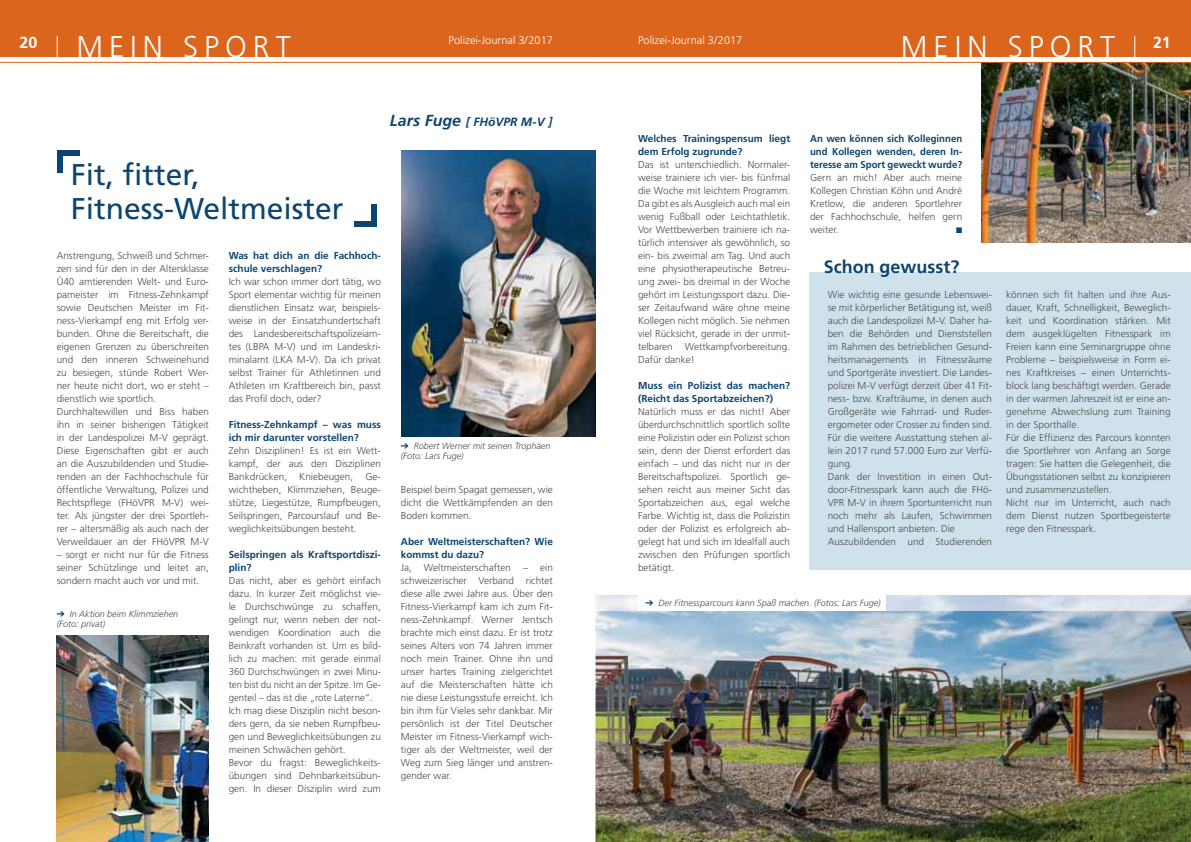
<style>
.page{position:relative;width:1191px;height:842px;background:#fff}
.page>*{position:absolute;margin:0;border:0;box-sizing:border-box;transform-origin:0 0}
.t1{font:30px/34px "Frutiger";color:#0c4571}
.t2{font:300 30px "Frutiger";letter-spacing:.2em;color:#fff}
.t3{font:700 18px "Frutiger";color:#0c4571}
.t4{font:700 16px "Frutiger";color:#fff}
.t5{font:italic 700 12px "Frutiger";color:#0c4571}
.t6{font:300 11px "Frutiger";color:#fff}
.t7{font:300 10px/13px "Frutiger";color:#4c4c4e;text-align:justify}
.t8{font:700 10px/13px "Frutiger";color:#0c4571}
.t9{font:700 10px/13px "Frutiger";color:#0c4571;text-align:justify;scale:.96 1}
.t10{font:italic 300 9px/10px "Frutiger";color:#4c4c4e}
.s1{font-size:16px}
</style>
<div class="page">
<div style="left:0;top:0;width:1191px;height:57px;background:#dc651d"></div>
<svg style="left:57px;top:36px;width:1px;height:21px"></svg>
<svg style="left:1134px;top:36px;width:1px;height:21px"></svg>
<hr style="left:0;top:62px;width:595px;height:1px;background:#dc651d">
<div style="left:57px;top:150px;width:22px;height:6px;background:#0c4571"></div>
<div style="left:57px;top:150px;width:5px;height:23px;background:#0c4571"></div>
<img style="left:981px;top:63px;width:210px;height:180px">
<div style="left:354px;top:221px;width:23px;height:6px;background:#0c4571"></div>
<div style="left:371px;top:204px;width:6px;height:23px;background:#0c4571"></div>
<img style="left:595px;top:611px;width:596px;height:231px">
<img style="left:401px;top:150px;width:194px;height:286px">
<img style="left:57px;top:635px;width:151px;height:207px">
<div style="left:809px;top:272px;width:382px;height:298px;background:#cfe2ec"></div>
<hr style="left:595px;top:62px;width:596px;height:1px;background:#dc651d">
<svg style="left:595px;top:595px;width:596px;height:16px"></svg>
<h3 class="t4" style="left:19px;top:36px;width:19px">20</h3>
<h1 class="t2" style="left:77px;top:34px;width:216px">MEIN SPORT</h1>
<p class="t6" style="left:448px;top:36px;width:106px">Polizei-Journal 3/2017</p>
<p class="t6" style="left:638px;top:36px;width:106px">Polizei-Journal 3/2017</p>
<h1 class="t2" style="left:901px;top:34px;width:216px">MEIN SPORT</h1>
<h3 class="t4" style="left:1153px;top:36px;width:19px">21</h3>
<p class="t5" style="left:390px;top:117px;width:164px"><span class="s1">Lars Fuge</span> [ FHöVPR M-V ]</p>
<h1 class="t1" style="left:71px;top:160px;width:274px">Fit, fitter,<br>Fitness-Weltmeister</h1>
<p class="t7" style="left:57px;top:250px;width:154px;text-align:left">Anstrengung, Schweiß und Schmer&shy;zen sind für den in der Altersklasse Ü40 amtierenden Welt- und Euro&shy;pameister im Fitness-Zehnkampf sowie Deutschen Meister im Fit&shy;ness-Vierkampf eng mit Erfolg ver&shy;bunden. Ohne die Bereitschaft, die eigenen Grenzen zu überschreiten und den inneren Schweinehund zu besiegen, stünde Robert Wer&shy;ner heute nicht dort, wo er steht – dienstlich wie sportlich.<br>Durchhaltewillen und Biss haben ihn in seiner bisherigen Tätigkeit in der Landespolizei M-V geprägt.<br>Diese Eigenschaften gibt er auch an die Auszubildenden und Studie&shy;renden an der Fachhochschule für öffentliche Verwaltung, Polizei und Rechtspflege (FHöVPR M-V) wei&shy;ter. Als jüngster der drei Sportleh&shy;rer – altersmäßig als auch nach der Verweildauer an der FHöVPR M-V</p>
<p class="t7" style="left:57px;top:549px;width:154px">– sorgt er nicht nur für die Fitness seiner Schützlinge und leitet an, sondern macht auch vor und mit.</p>
<p class="t10" style="left:57px;top:609px;width:123px;text-indent:13px">In Aktion beim Klimmziehen (Foto: privat)</p>
<p class="t8" style="left:229px;top:250px;width:154px">Was hat dich an die Fachhoch&shy;schule verschlagen?</p>
<p class="t7" style="left:229px;top:276px;width:154px">Ich war schon immer dort tätig, wo Sport elementar wichtig für meinen dienstlichen Einsatz war, beispiels&shy;weise in der Einsatzhundertschaft des Landesbereitschaftspolizeiam&shy;tes (LBPA M-V) und im Landeskri&shy;minalamt (LKA M-V). Da ich privat selbst Trainer für Athletinnen und Athleten im Kraftbereich bin, passt das Profil doch, oder?</p>
<p class="t8" style="left:229px;top:419px;width:154px">Fitness-Zehnkampf – was muss ich mir darunter vorstellen?</p>
<p class="t7" style="left:229px;top:445px;width:154px">Zehn Disziplinen! Es ist ein Wett&shy;kampf, der aus den Disziplinen Bankdrücken, Kniebeugen, Ge&shy;wichtheben, Klimmziehen, Beuge&shy;stütze, Liegestütze, Rumpfbeugen, Seilspringen, Parcourslauf und Be&shy;weglichkeitsübungen besteht.</p>
<p class="t8" style="left:229px;top:549px;width:154px">Seilspringen als Kraftsportdiszi&shy;plin?</p>
<p class="t7" style="left:229px;top:575px;width:154px;text-align:left">Das nicht, aber es gehört einfach dazu. In kurzer Zeit möglichst vie&shy;le Durchschwünge zu schaffen, gelingt nur, wenn neben der not&shy;wendigen Koordination auch die Beinkraft vorhanden ist. Um es bild&shy;lich zu machen: mit gerade einmal 360 Durchschwüngen in zwei Minu&shy;ten bist du nicht an der Spitze. Im Ge&shy;genteil – das ist die „rote Laterne“.<br>Ich mag diese Disziplin nicht beson&shy;ders gern, da sie neben Rumpfbeu&shy;gen und Beweglichkeitsübungen zu meinen Schwächen gehört.<br>Bevor du fragst: Beweglichkeits&shy;übungen sind Dehnbarkeitsübun&shy;gen. In dieser Disziplin wird zum</p>
<p class="t10" style="left:401px;top:442px;width:151px;text-indent:13px">Robert Werner mit seinen Trophäen (Foto: Lars Fuge)</p>
<p class="t7" style="left:401px;top:484px;width:154px">Beispiel beim Spagat gemessen, wie dicht die Wettkämpfenden an den Boden kommen.</p>
<p class="t8" style="left:401px;top:536px;width:154px">Aber Weltmeisterschaften? Wie kommst du dazu?</p>
<p class="t7" style="left:401px;top:562px;width:154px">Ja, Weltmeisterschaften – ein schweizerischer Verband richtet diese alle zwei Jahre aus. Über den Fitness-Vierkampf kam ich zum Fit&shy;ness-Zehnkampf. Werner Jentsch brachte mich einst dazu. Er ist trotz seines Alters von 74 Jahren immer noch mein Trainer. Ohne ihn und unser hartes Training zielgerichtet auf die Meisterschaften hätte ich nie diese Leistungsstufe erreicht. Ich bin ihm für Vieles sehr dankbar. Mir persönlich ist der Titel Deutscher Meister im Fitness-Vierkampf wich&shy;tiger als der Weltmeister, weil der Weg zum Sieg länger und anstren&shy;gender war.</p>
<p class="t8" style="left:638px;top:133px;width:154px">Welches Trainingspensum liegt dem Erfolg zugrunde?</p>
<p class="t7" style="left:638px;top:159px;width:154px">Das ist unterschiedlich. Normaler&shy;weise trainiere ich vier- bis fünfmal die Woche mit leichtem Programm.<br>Da gibt es als Ausgleich auch mal ein wenig Fußball oder Leichtathletik.<br>Vor Wettbewerben trainiere ich na&shy;türlich intensiver als gewöhnlich, so ein- bis zweimal am Tag. Und auch eine physiotherapeutische Betreu&shy;ung zwei- bis dreimal in der Woche gehört im Leistungssport dazu. Die&shy;ser Zeitaufwand wäre ohne meine Kollegen nicht möglich. Sie nehmen viel Rücksicht, gerade in der unmit&shy;telbaren Wettkampfvorbereitung.<br>Dafür danke!</p>
<p class="t8" style="left:638px;top:380px;width:154px">Muss ein Polizist das machen? (Reicht das Sportabzeichen?)</p>
<p class="t7" style="left:638px;top:406px;width:154px">Natürlich muss er das nicht! Aber überdurchschnittlich sportlich sollte eine Polizistin oder ein Polizist schon sein, denn der Dienst erfordert das einfach – und das nicht nur in der Bereitschaftspolizei. Sportlich ge&shy;sehen reicht aus meiner Sicht das Sportabzeichen aus, egal welche Farbe. Wichtig ist, dass die Polizistin oder der Polizist es erfolgreich ab&shy;gelegt hat und sich im Idealfall auch zwischen den Prüfungen sportlich betätigt.</p>
<p class="t9" style="left:810px;top:133px;width:160px">An wen können sich Kolleginnen und Kollegen wenden, deren In&shy;teresse am Sport geweckt wurde?</p>
<p class="t7" style="left:810px;top:172px;width:154px">Gern an mich! Aber auch meine Kollegen Christian Köhn und André Kretlow, die anderen Sportlehrer der Fachhochschule, helfen gern weiter.</p>
<h2 class="t3" style="left:823px;top:259px;width:137px">Schon gewusst?</h2>
<p class="t7" style="left:827px;top:289px;width:166px;text-align:left">Wie wichtig eine gesunde Lebenswei&shy;se mit körperlicher Betätigung ist, weiß auch die Landespolizei M-V. Daher ha&shy;ben die Behörden und Dienststellen im Rahmen des betrieblichen Gesund&shy;heitsmanagements in Fitnessräume und Sportgeräte investiert. Die Landes&shy;polizei M-V verfügt derzeit über 41 Fit&shy;ness- bzw. Krafträume, in denen auch Großgeräte wie Fahrrad- und Ruder&shy;ergometer oder Crosser zu finden sind.<br>Für die weitere Ausstattung stehen al&shy;lein 2017 rund 57.000 Euro zur Verfü&shy;gung.<br>Dank der Investition in einen Out&shy;door-Fitnesspark kann auch die FHö-VPR M-V in ihrem Sportunterricht nun noch mehr als Laufen, Schwimmen und Hallensport anbieten. Die Auszubildenden und Studierenden</p>
<p class="t7" style="left:1006px;top:289px;width:166px;text-align:left">können sich fit halten und ihre Aus&shy;dauer, Kraft, Schnelligkeit, Beweglich&shy;keit und Koordination stärken. Mit dem ausgeklügelten Fitnesspark im Freien kann eine Seminargruppe ohne Probleme – beispielsweise in Form ei&shy;nes Kraftkreises – einen Unterrichts&shy;block lang beschäftigt werden. Gerade in der warmen Jahreszeit ist er eine an&shy;genehme Abwechslung zum Training in der Sporthalle.<br>Für die Effizienz des Parcours konnten die Sportlehrer von Anfang an Sorge tragen: Sie hatten die Gelegenheit, die Übungsstationen selbst zu konzipieren und zusammenzustellen.<br>Nicht nur im Unterricht, auch nach dem Dienst nutzen Sportbegeisterte rege den Fitnesspark.</p>
<p class="t10" style="left:658px;top:598px;width:224px">Der Fitnessparcours kann Spaß machen. (Fotos: Lars Fuge)</p>
</div>
